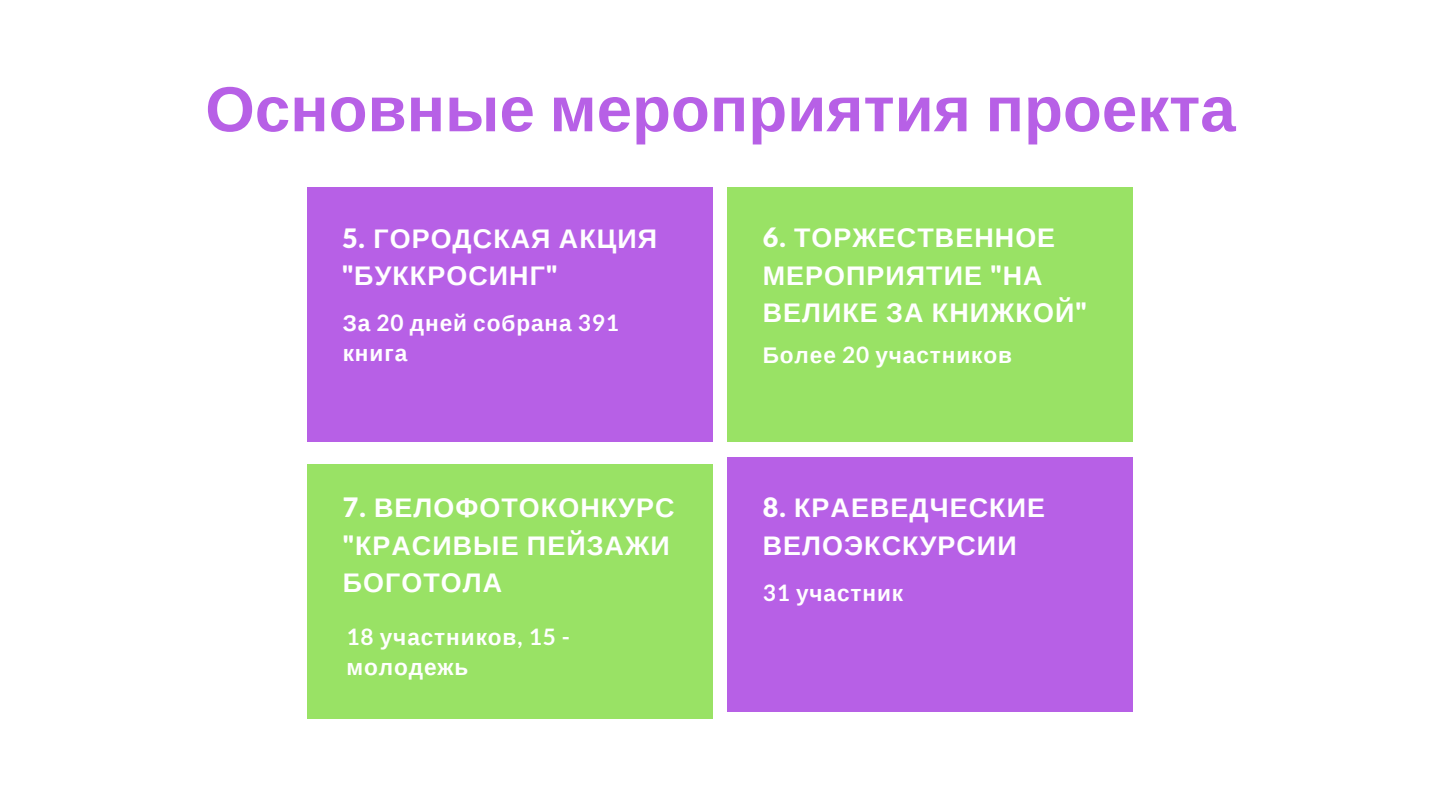
<style>
.page{position:relative;width:1440px;height:810px;background:#fff}
.page>*{position:absolute;margin:0;border:0;box-sizing:border-box;transform-origin:0 0}
.t1{font:700 63.7px "Liberation Sans";color:#b760e6}
.t2{font:700 26.9px/37.5px "Liberation Sans";letter-spacing:.04em;color:#fff}
.t3{font:700 22.6px/30px "Liberation Sans";letter-spacing:.04em;color:#fff}
.s1{font-family:"Lato Latin";font-weight:900}
.s2{font-family:"Lato"}
</style>
<div class="page">
<div style="left:307px;top:187px;width:405px;height:255px;background:#b760e6"></div>
<div style="left:727px;top:187px;width:405px;height:255px;background:#99e265"></div>
<div style="left:307px;top:464px;width:405px;height:255px;background:#99e265"></div>
<div style="left:727px;top:457px;width:405px;height:255px;background:#b760e6"></div>
<h1 class="t1" style="left:205px;top:74px;width:1032px">Основные мероприятия проекта</h1>
<p class="t2" style="left:342px;top:220px;width:317px"><span class="s1">5.</span> ГОРОДСКАЯ АКЦИЯ <span class="s1">"</span>БУККРОСИНГ<span class="s1">"</span></p>
<p class="t2" style="left:763px;top:219px;width:325px"><span class="s1">6.</span> ТОРЖЕСТВЕННОЕ<br>МЕРОПРИЯТИЕ <span class="s1">"</span>НА<br>ВЕЛИКЕ ЗА КНИЖКОЙ<span class="s1">"</span></p>
<p class="t3" style="left:343px;top:309px;width:278px">За <span class="s2">20</span> дней собрана <span class="s2">391 </span>книга</p>
<p class="t3" style="left:763px;top:340px;width:251px">Более <span class="s2">20</span> участников</p>
<p class="t2" style="left:343px;top:489px;width:333px"><span class="s1">7.</span> ВЕЛОФОТОКОНКУРС <span class="s1">"</span>КРАСИВЫЕ ПЕЙЗАЖИ<br>БОГОТОЛА</p>
<p class="t2" style="left:763px;top:489px;width:284px"><span class="s1">8.</span> КРАЕВЕДЧЕСКИЕ<br>ВЕЛОЭКСКУРСИИ</p>
<p class="t3" style="left:763px;top:579px;width:142px"><span class="s2">31</span> участник</p>
<p class="t3" style="left:346px;top:622px;width:225px"><span class="s2">18</span> участников<span class="s2">, 15 - </span>молодежь</p>
</div>
